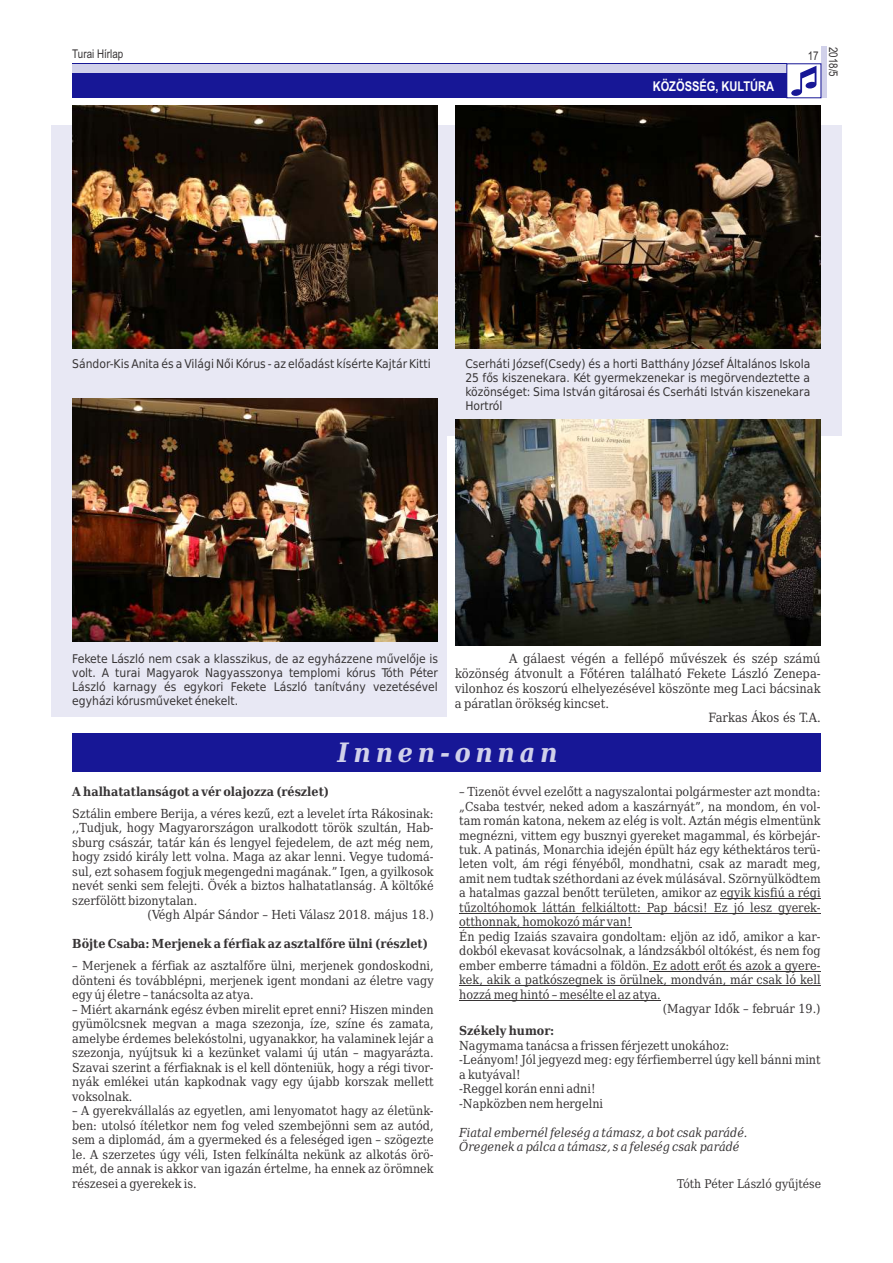
<style>
.page{position:relative;width:893px;height:1263px;background:#fff}
.page>*{position:absolute;margin:0;border:0;box-sizing:border-box;transform-origin:0 0}
.t1{font:italic 700 26.7px "DejaVu Serif Condensed";letter-spacing:.175em;color:#d1d1ea}
.t2{font:700 13.5px "Arial Narrow";color:#fefefe}
.t3{font:12.75px "DejaVu Serif Condensed";color:#373435}
.t4{font:12.45px/14.5px "DejaVu Serif Condensed";color:#373435;text-align:justify}
.t5{font:700 12.45px "DejaVu Serif Condensed";color:#373435}
.t6{font:italic 12.45px/14.5px "DejaVu Serif Condensed";color:#373435}
.t7{font:12px/14px "DejaVu Sans Condensed";color:#373435;text-align:justify}
.t8{font:12px "DejaVu Serif Condensed";color:#373435}
.t9{font:12px "Arial Narrow";color:#373435}
</style>
<div class="page">
<div style="left:72px;top:733px;width:749px;height:39px;background:#171796"></div>
<div style="left:51px;top:427px;width:395px;height:289px;background:#e8e8f4"></div>
<div style="left:51px;top:126px;width:791px;height:310px;background:#e8e8f4"></div>
<div style="left:72px;top:64px;width:715px;height:34px;background:#171796"></div>
<div style="left:72px;top:64px;width:715px;height:8px;background:#d1d1ea"></div>
<div style="left:821px;top:47px;width:6px;height:51px;background:#d1d1ea"></div>
<img style="left:72px;top:398px;width:366px;height:244px">
<img style="left:455px;top:105px;width:366px;height:244px">
<img style="left:72px;top:105px;width:366px;height:244px">
<img style="left:455px;top:420px;width:366px;height:225px">
<hr style="left:720px;top:899px;width:101px;height:1px;background:#373435">
<hr style="left:459px;top:913px;width:362px;height:1px;background:#373435">
<hr style="left:459px;top:927px;width:173px;height:1px;background:#373435">
<hr style="left:650px;top:971px;width:171px;height:1px;background:#373435">
<hr style="left:459px;top:985px;width:362px;height:1px;background:#373435">
<hr style="left:459px;top:1000px;width:202px;height:1px;background:#373435">
<svg style="left:791px;top:66px;width:25px;height:30px"></svg>
<p class="t9" style="left:72px;top:49px;width:53px">Turai Hírlap</p>
<p class="t9" style="left:808px;top:51px;width:12px">17</p>
<p class="t2" style="left:653px;top:82px;width:123px">KÖZÖSSÉG, KULTÚRA</p>
<p class="t2" style="left:721px;top:82px;width:55px">FO KLÓR</p>
<p class="t9" style="left:838px;top:47px;width:32px;rotate:90deg">2018/5</p>
<p class="t7" style="left:72px;top:358px;width:360px">Sándor-Kis Anita és a Világi Női Kórus - az előadást kísérte Kajtár Kitti</p>
<p class="t7" style="left:465px;top:358px;width:346px">Cserháti József(Csedy) és a horti Batthány József Általános Iskola 25 fős kiszenekara. Két gyermekzenekar is megörvendeztette a közönséget: Sima István gitárosai és Cserháti István kiszenekara Hortról</p>
<p class="t7" style="left:72px;top:653px;width:367px">Fekete László nem csak a klasszikus, de az egyházzene művelője is volt. A turai Magyarok Nagyasszonya templomi kórus Tóth Péter László karnagy és egykori Fekete László tanítvány vezetésével egyházi kórusműveket énekelt.</p>
<p class="t3" style="left:509px;top:653px;width:313px">A gálaest végén a fellépő művészek és szép számú</p>
<p class="t3" style="left:455px;top:668px;width:367px">közönség átvonult a Főtéren található Fekete László Zenepa-</p>
<p class="t3" style="left:455px;top:683px;width:367px">vilonhoz és koszorú elhelyezésével köszönte meg Laci bácsinak</p>
<p class="t3" style="left:455px;top:698px;width:156px">a páratlan örökség kincset.</p>
<p class="t3" style="left:709px;top:713px;width:114px">Farkas Ákos és T.A.</p>
<h1 class="t1" style="left:338px;top:742px;width:221px">Innen-onnan</h1>
<p class="t5" style="left:72px;top:787px;width:258px">A halhatatlanságot a vér olajozza (részlet)</p>
<p class="t4" style="left:72px;top:807px;width:363px">Sztálin embere Berija, a véres kezű, ezt a levelet írta Rákosinak:</p>
<p class="t4" style="left:72px;top:822px;width:363px">,,Tudjuk, hogy Magyarországon uralkodott török szultán, Hab-</p>
<p class="t4" style="left:72px;top:836px;width:363px">sburg császár, tatár kán és lengyel fejedelem, de azt még nem,</p>
<p class="t4" style="left:72px;top:851px;width:363px">hogy zsidó király lett volna. Maga az akar lenni. Vegye tudomá-</p>
<p class="t4" style="left:72px;top:865px;width:363px">sul, ezt sohasem fogjuk megengedni magának.” Igen, a gyilkosok</p>
<p class="t4" style="left:72px;top:880px;width:363px">nevét senki sem felejti. Övék a biztos halhatatlanság. A költőké</p>
<p class="t4" style="left:72px;top:894px;width:127px">szerfölött bizonytalan.</p>
<p class="t4" style="left:148px;top:909px;width:288px">(Végh Alpár Sándor – Heti Válasz 2018. május 18.)</p>
<p class="t5" style="left:72px;top:939px;width:357px">Böjte Csaba: Merjenek a férfiak az asztalfőre ülni (részlet)</p>
<p class="t4" style="left:72px;top:960px;width:363px">– Merjenek a férfiak az asztalfőre ülni, merjenek gondoskodni, dönteni és továbblépni, merjenek igent mondani az életre vagy egy új életre – tanácsolta az atya.</p>
<p class="t4" style="left:72px;top:1003px;width:363px">– Miért akarnánk egész évben mirelit epret enni? Hiszen minden gyümölcsnek megvan a maga szezonja, íze, színe és zamata, amelybe érdemes belekóstolni, ugyanakkor, ha valaminek lejár a szezonja, nyújtsuk ki a kezünket valami új után – magyarázta.<br>Szavai szerint a férfiaknak is el kell dönteniük, hogy a régi tivor&shy;nyák emlékei után kapkodnak vagy egy újabb korszak mellett voksolnak.</p>
<p class="t4" style="left:72px;top:1105px;width:363px">– A gyerekvállalás az egyetlen, ami lenyomatot hagy az életünk&shy;ben: utolsó ítéletkor nem fog veled szembejönni sem az autód, sem a diplomád, ám a gyermeked és a feleséged igen – szögezte le. A szerzetes úgy véli, Isten felkínálta nekünk az alkotás örö&shy;mét, de annak is akkor van igazán értelme, ha ennek az örömnek részesei a gyerekek is.</p>
<p class="t4" style="left:459px;top:785px;width:363px">– Tizenöt évvel ezelőtt a nagyszalontai polgármester azt mondta:</p>
<p class="t4" style="left:459px;top:800px;width:363px">„Csaba testvér, neked adom a kaszárnyát”, na mondom, én vol-</p>
<p class="t4" style="left:459px;top:814px;width:363px">tam román katona, nekem az elég is volt. Aztán mégis elmentünk</p>
<p class="t4" style="left:459px;top:829px;width:363px">megnézni, vittem egy busznyi gyereket magammal, és körbejár-</p>
<p class="t4" style="left:459px;top:843px;width:363px">tuk. A patinás, Monarchia idején épült ház egy kéthektáros terü-</p>
<p class="t4" style="left:459px;top:858px;width:363px">leten volt, ám régi fényéből, mondhatni, csak az maradt meg,</p>
<p class="t4" style="left:459px;top:872px;width:363px">amit nem tudtak széthordani az évek múlásával. Szörnyülködtem</p>
<p class="t4" style="left:459px;top:887px;width:363px">a hatalmas gazzal benőtt területen, amikor az egyik kisfiú a régi</p>
<p class="t4" style="left:459px;top:901px;width:363px">tűzoltóhomok láttán felkiáltott: Pap bácsi! Ez jó lesz gyerek-</p>
<p class="t4" style="left:459px;top:916px;width:174px">otthonnak, homokozó már van!</p>
<p class="t4" style="left:459px;top:930px;width:363px">Én pedig Izaiás szavaira gondoltam: eljön az idő, amikor a kar-</p>
<p class="t4" style="left:459px;top:945px;width:363px">dokból ekevasat kovácsolnak, a lándzsákból oltókést, és nem fog</p>
<p class="t4" style="left:459px;top:959px;width:363px">ember emberre támadni a földön. Ez adott erőt és azok a gyere-</p>
<p class="t4" style="left:459px;top:974px;width:363px">kek, akik a patkószegnek is örülnek, mondván, már csak ló kell</p>
<p class="t4" style="left:459px;top:988px;width:203px">hozzá meg hintó – mesélte el az atya.</p>
<p class="t4" style="left:663px;top:1003px;width:159px">(Magyar Idők – február 19.)</p>
<p class="t5" style="left:459px;top:1026px;width:97px">Székely humor:</p>
<p class="t4" style="left:459px;top:1039px;width:363px;text-align:left">Nagymama tanácsa a frissen férjezett unokához:<br>-Leányom! Jól jegyezd meg: egy férfiemberrel úgy kell bánni mint a kutyával!<br>-Reggel korán enni adni!<br>-Napközben nem hergelni</p>
<p class="t6" style="left:459px;top:1126px;width:290px">Fiatal embernél feleség a támasz, a bot csak parádé.<br>Öregenek a pálca a támasz, s a feleség csak parádé</p>
<p class="t8" style="left:677px;top:1179px;width:146px">Tóth Péter László gyűjtése</p>
</div>
